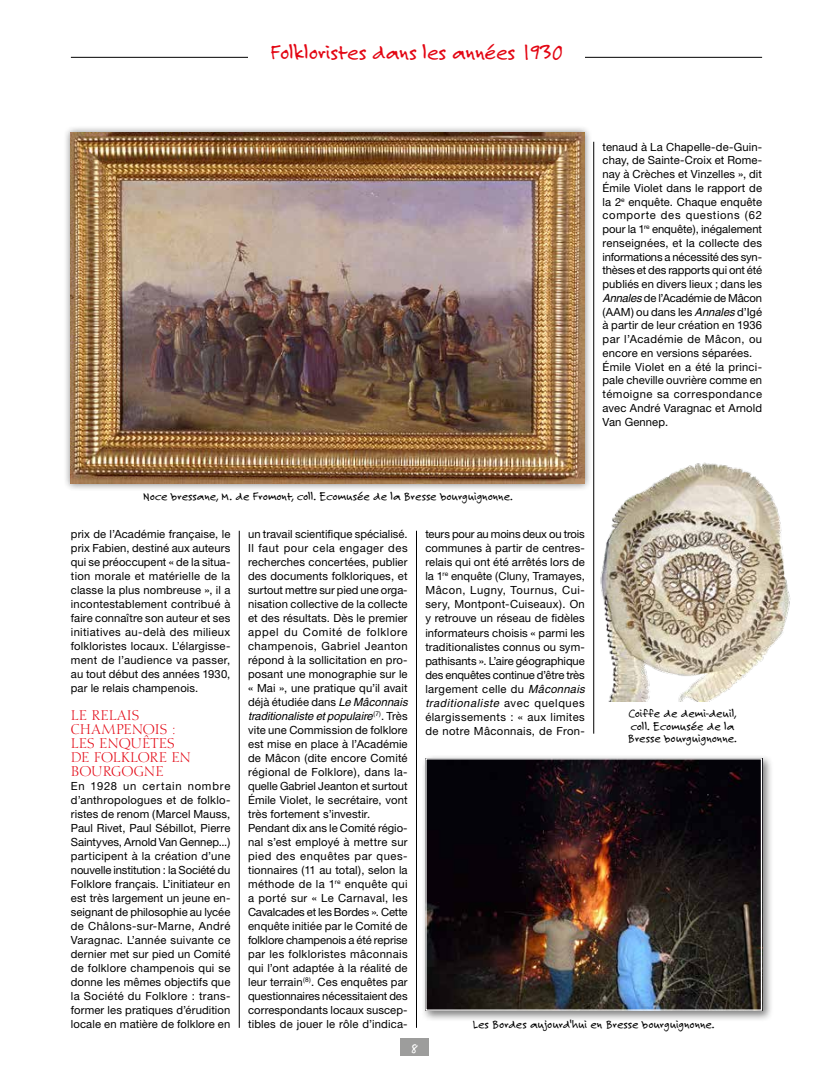
<style>
.page{position:relative;width:833px;height:1081px;background:#fff}
.page>*{position:absolute;margin:0;border:0;box-sizing:border-box;transform-origin:0 0}
.t1{font:22.5px "Felt Tip Roman";letter-spacing:-.01em;color:#e30613}
.t2{font:15px "Felt Tip Roman";color:#fff}
.t3{font:13.75px/14px "Calligraphic 810 BT";letter-spacing:-.01em;color:#e30613}
.t4{font:12.5px/12.5px "Felt Tip Roman";color:#000}
.t5{font:11.25px/14px "Helvetica Neue";letter-spacing:.01em;color:#000;text-align:justify}
.t6{font:11.25px/14.1px "Helvetica Neue";letter-spacing:.03em;color:#000}
.t7{font:italic 11.25px "Helvetica";color:#000}
.t8{font:italic 11.25px "Helvetica";letter-spacing:.045em;color:#000}
.s1{font-family:"Helvetica";font-style:italic}
.s2{font-family:"Helvetica Neue";font-style:normal}
</style>
<div class="page">
<hr style="left:71px;top:57px;width:691px;height:1px;background:#000">
<div style="left:400px;top:1038px;width:29px;height:18px;background:#9d9d9c"></div>
<hr style="left:593px;top:142px;width:1px;height:591px;background:#000">
<hr style="left:416px;top:531px;width:1px;height:497px;background:#000">
<hr style="left:239px;top:531px;width:1px;height:497px;background:#000">
<div style="left:248px;top:43px;width:337px;height:28px;background:#fff"></div>
<img style="left:600px;top:462px;width:191px;height:239px">
<div style="left:63px;top:125px;width:529px;height:366px;background:#000;opacity:.5"></div>
<img style="left:71px;top:133px;width:514px;height:350px">
<div style="left:421px;top:754px;width:352px;height:268px;background:#000;opacity:.5"></div>
<img style="left:427px;top:760px;width:333px;height:248px">
<div style="left:425px;top:758px;width:337px;height:252px;border:1px solid #fff"></div>
<h1 class="t1" style="left:270px;top:38px;width:293px">Folkloristes dans les années 1930</h1>
<p class="t4" style="left:143px;top:490px;width:371px">Noce bressane, M. de Fromont, coll. Ecomusée de la Bresse bourguignonne.</p>
<p class="t5" style="left:602px;top:140px;width:161px;text-align:left">tenaud à La Chapelle-de-Guin&shy;chay, de Sainte-Croix et Rome&shy;nay à Crèches et Vinzelles », dit<br>Émile Violet dans le rapport de la 2<sup>e</sup> enquête. Chaque enquête comporte des questions (62 pour la 1<sup>re</sup> enquête), inégalement renseignées, et la collecte des informations a nécessité des syn&shy;thèses et des rapports qui ont été publiés en divers lieux ; dans les<br><span class="s1">Annales</span> de l’Académie de Mâcon (AAM) ou dans les <span class="s1">Annales</span> d’Igé à partir de leur création en 1936 par l’Académie de Mâcon, ou encore en versions séparées.<br>Émile Violet en a été la princi&shy;pale cheville ouvrière comme en témoigne sa correspondance avec André Varagnac et Arnold<br>Van Gennep.</p>
<p class="t5" style="left:71px;top:526px;width:161px">prix de l’Académie française, le prix Fabien, destiné aux auteurs qui se préoccupent « de la situa&shy;tion morale et matérielle de la classe la plus nombreuse », il a incontestablement contribué à faire connaître son auteur et ses initiatives au-delà des milieux folkloristes locaux. L’élargisse&shy;ment de l’audience va passer, au tout début des années 1930, par le relais champenois.</p>
<p class="t3" style="left:71px;top:708px;width:122px">LE RELAIS<br>CHAMPENOIS :<br>LES ENQUÊTES<br>DE FOLKLORE EN<br>BOURGOGNE</p>
<p class="t5" style="left:71px;top:778px;width:161px">En 1928 un certain nombre d’anthropologues et de folklo&shy;ristes de renom (Marcel Mauss, Paul Rivet, Paul Sébillot, Pierre Saintyves, Arnold Van Gennep...) participent à la création d’une nouvelle institution : la Société du Folklore français. L’initiateur en est très largement un jeune en&shy;seignant de philosophie au lycée de Châlons-sur-Marne, André Varagnac. L’année suivante ce dernier met sur pied un Comité de folklore champenois qui se donne les mêmes objectifs que la Société du Folklore : trans&shy;former les pratiques d’érudition locale en matière de folklore en</p>
<p class="t5" style="left:248px;top:526px;width:161px">un travail scientifique spécialisé.<br>Il faut pour cela engager des recherches concertées, publier des documents folkloriques, et surtout mettre sur pied une orga&shy;nisation collective de la collecte et des résultats. Dès le premier appel du Comité de folklore champenois, Gabriel Jeanton répond à la sollicitation en pro&shy;posant une monographie sur le « Mai », une pratique qu’il avait déjà étudiée dans <span class="s1">Le Mâconnais</span></p>
<p class="t7" style="left:248px;top:709px;width:161px">traditionaliste et populaire<sup>(7)</sup><span class="s2">. Très</span></p>
<p class="t5" style="left:248px;top:722px;width:161px;text-align:left">vite une Commission de folklore est mise en place à l’Académie de Mâcon (dite encore Comité régional de Folklore), dans la&shy;quelle Gabriel Jeanton et surtout<br>Émile Violet, le secrétaire, vont très fortement s’investir.<br>Pendant dix ans le Comité régio&shy;nal s’est employé à mettre sur pied des enquêtes par ques&shy;tionnaires (11 au total), selon la méthode de la 1<sup>re</sup> enquête qui a porté sur « Le Carnaval, les<br>Cavalcades et les Bordes ». Cette enquête initiée par le Comité de folklore champenois a été reprise par les folkloristes mâconnais qui l’ont adaptée à la réalité de leur terrain<sup>(8)</sup>. Ces enquêtes par questionnaires nécessitaient des correspondants locaux suscep&shy;tibles de jouer le rôle d’indica-</p>
<p class="t5" style="left:425px;top:526px;width:161px">teurs pour au moins deux ou trois communes à partir de centres&shy;relais qui ont été arrêtés lors de la 1<sup>re</sup> enquête (Cluny, Tramayes, Mâcon, Lugny, Tournus, Cui&shy;sery, Montpont-Cuiseaux). On y retrouve un réseau de fidèles informateurs choisis « parmi les traditionalistes connus ou sym&shy;pathisants ». L’aire géographique des enquêtes continue d’être très largement celle du <span class="s1">Mâconnais</span></p>
<p class="t8" style="left:425px;top:697px;width:161px">traditionaliste <span class="s2">avec quelques</span></p>
<p class="t6" style="left:425px;top:710px;width:161px">élargissements : « aux limites de notre Mâconnais, de Fron-</p>
<p class="t4" style="left:628px;top:707px;width:110px">Coiffe de demi-deuil, coll. Ecomusée de la<br>Bresse bourguignonne.</p>
<p class="t4" style="left:473px;top:1017px;width:243px">Les Bordes aujourd'hui en Bresse bourguignonne.</p>
<h2 class="t2" style="left:411px;top:1039px;width:8px">8</h2>
</div>
